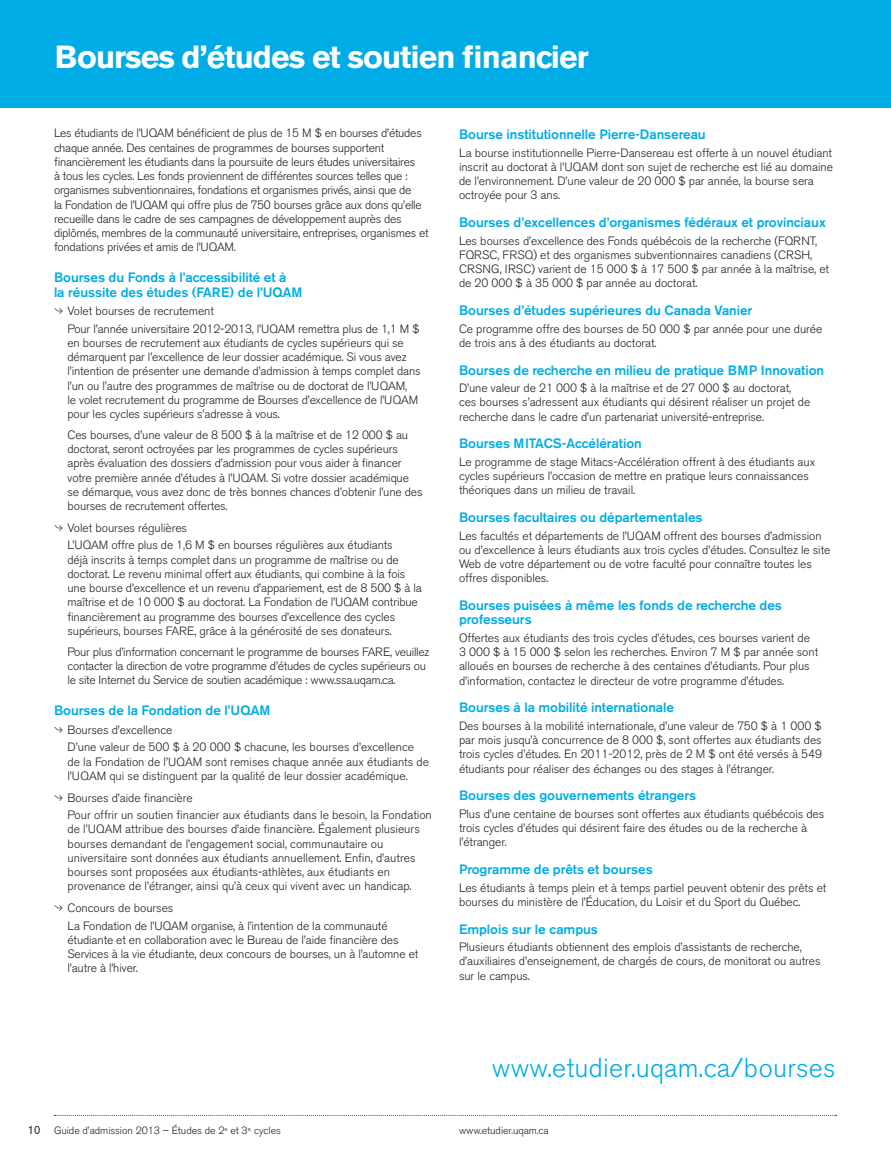
<style>
.page{position:relative;width:891px;height:1161px;background:#fff}
.page>*{position:absolute;margin:0;border:0;box-sizing:border-box;transform-origin:0 0}
.t1{font:700 31.8px "Akzidenz Grotesk BE";letter-spacing:-.03em;color:#fff}
.t2{font:300 27px "Akzidenz Grotesk BE";letter-spacing:.01em;color:#00ace5}
.t3{font:500 13.5px/14.2px "Akzidenz Grotesk BE";letter-spacing:-.005em;color:#00ace5}
.t4{font:300 12px/14.2px "Akzidenz Grotesk BE";letter-spacing:-.005em;color:#231f20}
.t5{font:300 10.5px "Akzidenz Grotesk BE";letter-spacing:-.005em;color:#231f20}
.s1{font-family:"Foundry Gridnik";font-weight:400}
.s2{font-weight:400;font-size:12px}
</style>
<div class="page">
<svg style="left:54px;top:1115px;width:783px;height:1px"></svg>
<div style="left:0;top:0;width:891px;height:108px;background:#00ace5"></div>
<h1 class="t1" style="left:55px;top:39px;width:535px">Bourses d’études et soutien financier</h1>
<p class="t4" style="left:54px;top:126px;width:376px">Les étudiants de l’UQAM bénéficient de plus de 15 M $ en bourses d’études chaque année. Des centaines de programmes de bourses supportent financièrement les étudiants dans la poursuite de leurs études universitaires<br>à tous les cycles. Les fonds proviennent de différentes sources telles que : organismes subventionnaires, fondations et organismes privés, ainsi que de<br>la Fondation de l’UQAM qui offre plus de 750 bourses grâce aux dons qu’elle recueille dans le cadre de ses campagnes de développement auprès des diplômés, membres de la communauté universitaire, entreprises, organismes et fondations privées et amis de l’UQAM.</p>
<p class="t3" style="left:54px;top:271px;width:250px">Bourses du Fonds à l’accessibilité et à<br>la réussite des études (FARE) de l’UQAM</p>
<p class="t4" style="left:67px;top:303px;width:354px;line-height:17.5px;text-indent:-14px"><span class="s1">◊</span> Volet bourses de recrutement<br>Pour l’année universitaire 2012-2013, l’UQAM remettra plus de 1,1 M $</p>
<p class="t4" style="left:67px;top:336px;width:355px">en bourses de recrutement aux étudiants de cycles supérieurs qui se démarquent par l’excellence de leur dossier académique. Si vous avez l’intention de présenter une demande d’admission à temps complet dans l’un ou l’autre des programmes de maîtrise ou de doctorat de l’UQAM,<br>le volet recrutement du programme de Bourses d’excellence de l’UQAM pour les cycles supérieurs s’adresse à vous.</p>
<p class="t4" style="left:67px;top:428px;width:357px">Ces bourses, d’une valeur de 8 500 $ à la maîtrise et de 12 000 $ au doctorat, seront octroyées par les programmes de cycles supérieurs après évaluation des dossiers d’admission pour vous aider à financer votre première année d’études à l’UQAM. Si votre dossier académique se démarque, vous avez donc de très bonnes chances d’obtenir l’une des bourses de recrutement offertes.</p>
<p class="t4" style="left:67px;top:519px;width:327px;line-height:17.5px;text-indent:-14px"><span class="s1">◊</span> Volet bourses régulières<br>L’UQAM offre plus de 1,6 M $ en bourses régulières aux étudiants</p>
<p class="t4" style="left:67px;top:553px;width:356px">déjà inscrits à temps complet dans un programme de maîtrise ou de doctorat. Le revenu minimal offert aux étudiants, qui combine à la fois une bourse d’excellence et un revenu d’appariement, est de 8 500 $ à la maîtrise et de 10 000 $ au doctorat. La Fondation de l’UQAM contribue financièrement au programme des bourses d’excellence des cycles supérieurs, bourses FARE, grâce à la générosité de ses donateurs.</p>
<p class="t4" style="left:67px;top:645px;width:363px">Pour plus d’information concernant le programme de bourses FARE, veuillez contacter la direction de votre programme d’études de cycles supérieurs ou le site Internet du Service de soutien académique : www.ssa.uqam.ca.</p>
<p class="t3" style="left:54px;top:703px;width:218px">Bourses de la Fondation de l’UQAM</p>
<p class="t4" style="left:67px;top:721px;width:348px;line-height:17.5px;text-indent:-14px"><span class="s1">◊</span> Bourses d’excellence<br>D’une valeur de 500 $ à 20 000 $ chacune, les bourses d’excellence</p>
<p class="t4" style="left:67px;top:755px;width:363px">de la Fondation de l’UQAM sont remises chaque année aux étudiants de l’UQAM qui se distinguent par la qualité de leur dossier académique.</p>
<p class="t4" style="left:67px;top:789px;width:366px;line-height:17.5px;text-indent:-14px"><span class="s1">◊</span> Bourses d’aide financière<br>Pour offrir un soutien financier aux étudiants dans le besoin, la Fondation</p>
<p class="t4" style="left:67px;top:822px;width:354px">de l’UQAM attribue des bourses d’aide financière. Également plusieurs bourses demandant de l’engagement social, communautaire ou universitaire sont données aux étudiants annuellement. Enfin, d’autres bourses sont proposées aux étudiants-athlètes, aux étudiants en provenance de l’étranger, ainsi qu’à ceux qui vivent avec un handicap.</p>
<p class="t4" style="left:67px;top:899px;width:322px;line-height:17.5px;text-indent:-14px"><span class="s1">◊</span> Concours de bourses<br>La Fondation de l’UQAM organise, à l’intention de la communauté</p>
<p class="t4" style="left:67px;top:933px;width:352px">étudiante et en collaboration avec le Bureau de l’aide financière des<br>Services à la vie étudiante, deux concours de bourses, un à l’automne et l’autre à l’hiver.</p>
<p class="t3" style="left:459px;top:127px;width:248px">Bourse institutionnelle Pierre-Dansereau</p>
<p class="t4" style="left:459px;top:146px;width:375px">La bourse institutionnelle Pierre-Dansereau est offerte à un nouvel étudiant inscrit au doctorat à l’UQAM dont son sujet de recherche est lié au domaine de l’environnement. D’une valeur de 20 000 $ par année, la bourse sera octroyée pour 3 ans.</p>
<p class="t3" style="left:459px;top:215px;width:368px">Bourses d’excellences d’organismes fédéraux et provinciaux</p>
<p class="t4" style="left:459px;top:234px;width:372px">Les bourses d’excellence des Fonds québécois de la recherche (FQRNT, FQRSC, FRSQ) et des organismes subventionnaires canadiens (CRSH, CRSNG, IRSC) varient de 15 000 $ à 17 500 $ par année à la maîtrise, et de 20 000 $ à 35 000 $ par année au doctorat.</p>
<p class="t3" style="left:459px;top:303px;width:295px">Bourses d’études supérieures du Canada Vanier</p>
<p class="t4" style="left:459px;top:322px;width:365px">Ce programme offre des bourses de 50 000 $ par année pour une durée de trois ans à des étudiants au doctorat.</p>
<p class="t3" style="left:459px;top:363px;width:367px">Bourses de recherche en milieu de pratique BMP Innovation</p>
<p class="t4" style="left:459px;top:381px;width:353px">D’une valeur de 21 000 $ à la maîtrise et de 27 000 $ au doctorat, ces bourses s’adressent aux étudiants qui désirent réaliser un projet de recherche dans le cadre d’un partenariat université-entreprise.</p>
<p class="t3" style="left:459px;top:437px;width:184px">Bourses MITACS-Accélération</p>
<p class="t4" style="left:459px;top:455px;width:358px">Le programme de stage Mitacs-Accélération offrent à des étudiants aux cycles supérieurs l’occasion de mettre en pratique leurs connaissances théoriques dans un milieu de travail.</p>
<p class="t3" style="left:459px;top:510px;width:245px">Bourses facultaires ou départementales</p>
<p class="t4" style="left:459px;top:529px;width:373px">Les facultés et départements de l’UQAM offrent des bourses d’admission ou d’excellence à leurs étudiants aux trois cycles d’études. Consultez le site Web de votre département ou de votre faculté pour connaître toutes les offres disponibles.</p>
<p class="t3" style="left:459px;top:598px;width:324px">Bourses puisées à même les fonds de recherche des professeurs</p>
<p class="t4" style="left:459px;top:631px;width:361px">Offertes aux étudiants des trois cycles d’études, ces bourses varient de 3 000 $ à 15 000 $ selon les recherches. Environ 7 M $ par année sont alloués en bourses de recherche à des centaines d’étudiants. Pour plus d’information, contactez le directeur de votre programme d’études.</p>
<p class="t3" style="left:459px;top:700px;width:217px">Bourses à la mobilité internationale</p>
<p class="t4" style="left:459px;top:719px;width:365px;text-align:justify">Des bourses à la mobilité internationale, d’une valeur de 750 $ à 1 000 $ par mois jusqu’à concurrence de 8 000 $, sont offertes aux étudiants des trois cycles d’études. En 2011-2012, près de 2 M $ ont été versés à 549 étudiants pour réaliser des échanges ou des stages à l’étranger.</p>
<p class="t3" style="left:459px;top:788px;width:239px">Bourses des gouvernements étrangers</p>
<p class="t4" style="left:459px;top:807px;width:367px">Plus d’une centaine de bourses sont offertes aux étudiants québécois des trois cycles d’études qui désirent faire des études ou de la recherche à l’étranger.</p>
<p class="t3" style="left:459px;top:862px;width:195px">Programme de prêts et bourses</p>
<p class="t4" style="left:459px;top:881px;width:369px">Les étudiants à temps plein et à temps partiel peuvent obtenir des prêts et bourses du ministère de l’Éducation, du Loisir et du Sport du Québec.</p>
<p class="t3" style="left:459px;top:922px;width:140px">Emplois sur le campus</p>
<p class="t4" style="left:459px;top:940px;width:363px">Plusieurs étudiants obtiennent des emplois d’assistants de recherche, d’auxiliaires d’enseignement, de chargés de cours, de monitorat ou autres sur le campus.</p>
<h2 class="t2" style="left:492px;top:1053px;width:345px">www.etudier.uqam.ca/bourses</h2>
<p class="t5" style="left:28px;top:1124px;width:255px"><span class="s2">10</span> Guide d’admission 2013 – Études de 2<sup>e</sup> et 3<sup>e</sup> cycles</p>
<p class="t5" style="left:459px;top:1124px;width:91px">www.etudier.uqam.ca</p>
</div>
